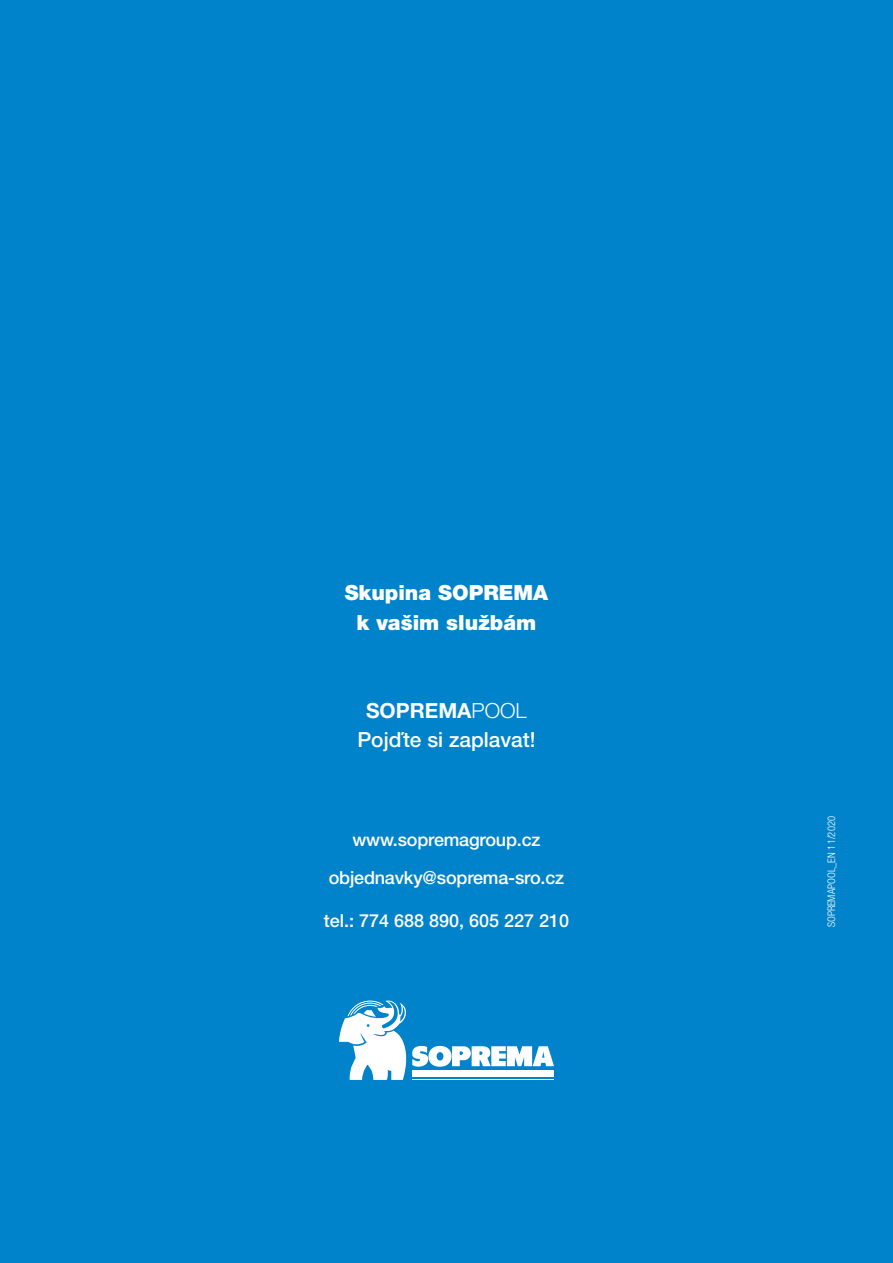
<style>
.page{position:relative;width:893px;height:1263px;background:#0083ca}
.page>*{position:absolute;margin:0;border:0;box-sizing:border-box;transform-origin:0 0}
.t1{font:500 20.85px/28.5px "Helvetica Neue LT Pro";color:#fff;text-align:center}
.t2{font:900 20.85px/29.8px "Helvetica Neue LT Pro";color:#fff;text-align:center}
.t3{font:500 18px/38.8px "Helvetica Neue LT Pro";letter-spacing:-.01em;color:#fff;text-align:center}
.t4{font:300 condensed 10.5px "Helvetica Neue LT Pro";color:#fff}
.s1{font-weight:700}
.s2{font-weight:300}
</style>
<div class="page">
<svg style="left:339px;top:1000px;width:215px;height:80px"></svg>
<p class="t2" style="left:345px;top:577px;width:205px">Skupina SOPREMA k vašim službám</p>
<p class="t1" style="left:357px;top:696px;width:180px"><span class="s1">SOPREMA</span><span class="s2">POOL<br></span>Pojďte si zaplavat!</p>
<p class="t3" style="left:329px;top:819px;width:237px">www.sopremagroup.cz objednavky@soprema-sro.cz</p>
<p class="t3" style="left:324px;top:901px;width:247px">tel.: 774 688 890, 605 227 210</p>
<p class="t4" style="left:825px;top:927px;width:112px;rotate:-90deg">SOPREMAPOOL_EN 11/2020</p>
</div>
